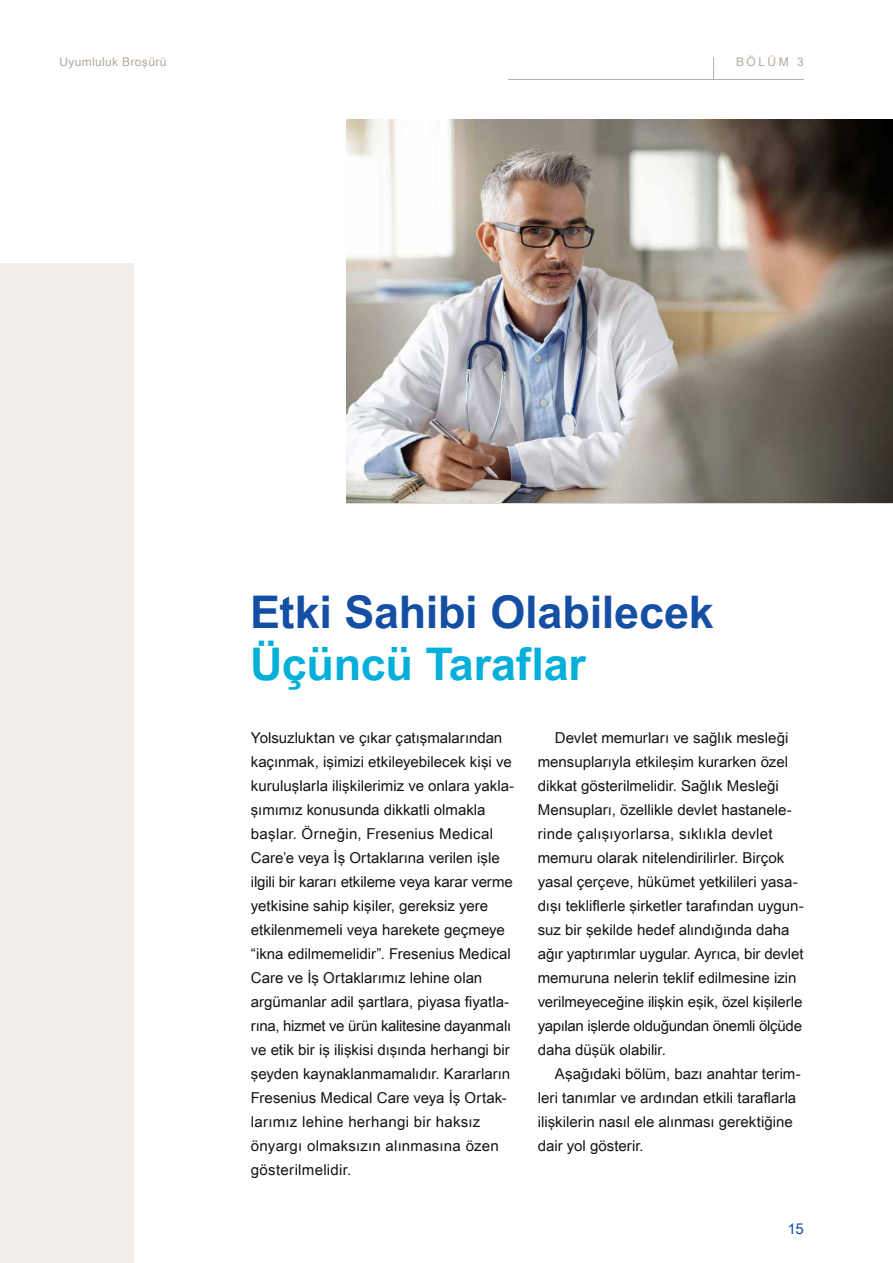
<style>
.page{position:relative;width:893px;height:1263px;background:#fff}
.page>*{position:absolute;margin:0;border:0;box-sizing:border-box;transform-origin:0 0}
.t1{font:700 45px "Arial Unicode MS";letter-spacing:-.005em;color:#154fa4}
.t2{font:700 45px "Arial Unicode MS";letter-spacing:-.005em;color:#04afda}
.t3{font:15px/24px "Arial Unicode MS";color:#141415}
.t4{font:15px "Arial Unicode MS";color:#154fa4}
.t5{font:12px "Arial Unicode MS";letter-spacing:.03em;color:#b2a89f}
</style>
<div class="page">
<div style="left:0;top:263px;width:134px;height:1000px;background:#f0edeb"></div>
<img style="left:346px;top:119px;width:547px;height:383px">
<hr style="left:508px;top:79px;width:296px;height:1px;background:#afb0b0">
<svg style="left:713px;top:57px;width:1px;height:22px"></svg>
<p class="t5" style="left:60px;top:53px;width:109px">Uyumluluk Broşürü</p>
<p class="t5" style="left:736px;top:53px;width:69px">BÖLÜM 3</p>
<h1 class="t1" style="left:250px;top:579px;width:465px">Etki Sahibi Olabilecek</h1>
<h1 class="t2" style="left:250px;top:631px;width:338px">Üçüncü Taraflar</h1>
<p class="t3" style="left:251px;top:725px;width:265px">Yolsuzluktan ve çıkar çatışmalarından kaçınmak, işimizi etkileyebilecek kişi ve kuruluşlarla ilişkilerimiz ve onlara yakla&shy;şımımız konusunda dikkatli olmakla başlar. Örneğin, Fresenius Medical Care’e veya İş Ortaklarına verilen işle ilgili bir kararı etkileme veya karar verme yetkisine sahip kişiler, gereksiz yere etkilenmemeli veya harekete geçmeye “ikna edilmemelidir”. Fresenius Medical Care ve İş Ortaklarımız lehine olan argümanlar adil şartlara, piyasa fiyatla&shy;rına, hizmet ve ürün kalitesine dayanmalı ve etik bir iş ilişkisi dışında herhangi bir şeyden kaynaklanmamalıdır. Kararların Fresenius Medical Care veya İş Ortak&shy;larımız lehine herhangi bir haksız önyargı olmaksızın alınmasına özen gösterilmelidir.</p>
<p class="t3" style="left:538px;top:725px;width:267px;text-indent:17px">Devlet memurları ve sağlık mesleği mensuplarıyla etkileşim kurarken özel dikkat gösterilmelidir. Sağlık Mesleği Mensupları, özellikle devlet hastanele&shy;rinde çalışıyorlarsa, sıklıkla devlet memuru olarak nitelendirilirler. Birçok yasal çerçeve, hükümet yetkilileri yasa&shy;dışı tekliflerle şirketler tarafından uygun&shy;suz bir şekilde hedef alındığında daha ağır yaptırımlar uygular. Ayrıca, bir devlet memuruna nelerin teklif edilmesine izin verilmeyeceğine ilişkin eşik, özel kişilerle yapılan işlerde olduğundan önemli ölçüde daha düşük olabilir.</p>
<p class="t3" style="left:538px;top:1061px;width:264px;text-indent:17px">Aşağıdaki bölüm, bazı anahtar terim&shy;leri tanımlar ve ardından etkili taraflarla ilişkilerin nasıl ele alınması gerektiğine dair yol gösterir.</p>
<p class="t4" style="left:787px;top:1218px;width:18px">15</p>
</div>
